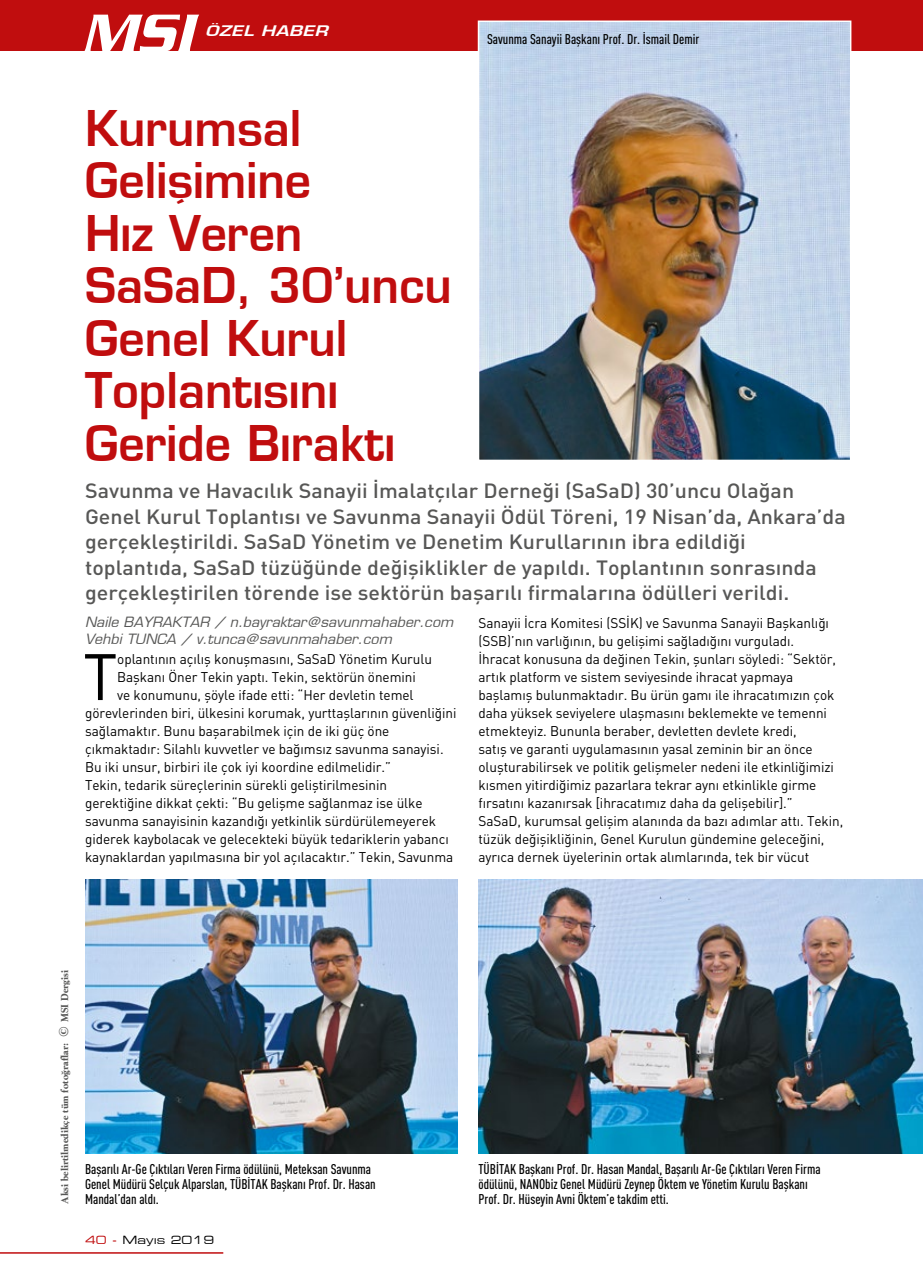
<style>
.page{position:relative;width:923px;height:1276px;background:#fff}
.page>*{position:absolute;margin:0;border:0;box-sizing:border-box;transform-origin:0 0}
.t1{font:64.5px "DIN";color:#000}
.t2{font:italic 500 57.45px "Serpentine";color:#fff}
.t3{font:48px/52.5px "Eurostile Demi";color:#c00d0e;scale:.96 1}
.t4{font:500 20.4px/25.5px "DIN";color:#575756;scale:1.05 1}
.t5{font:italic 14.25px "Eurostile Demi";letter-spacing:.02em;color:#fff;scale:1.3 1}
.t6{font:13.95px/18px "DIN";letter-spacing:-.005em;color:#000}
.t7{font:500 condensed 13.95px/15px "DIN";color:#000}
.t8{font:italic 13.8px/16.5px "Eurostile";color:#575756}
.t9{font:11.25px "Eurostile Extended Two";color:#000}
.t10{font:700 10.5px "Goudy";color:#575756}
.s1{font-size:13.5px}
.s2{color:#c00d0e}
</style>
<div class="page">
<div style="left:0;top:0;width:923px;height:51px;background:#c00d0e"></div>
<hr style="left:0;top:1252px;width:223px;height:1px;background:#c00d0e">
<img style="left:481px;top:24px;width:367px;height:434px">
<div style="left:478px;top:21px;width:373px;height:440px;border:2px solid #fff"></div>
<img style="left:85px;top:879px;width:372px;height:274px">
<img style="left:478px;top:879px;width:445px;height:274px">
<h2 class="t2" style="left:82px;top:-1px;width:113px">MSI</h2>
<p class="t5" style="left:205px;top:22px;width:96px">ÖZEL HABER</p>
<p class="t7" style="left:487px;top:31px;width:214px">Savunma Sanayii Başkanı Prof. Dr. İsmail Demir</p>
<h3 class="t3" style="left:85px;top:101px;width:384px">Kurumsal<br>Gelişimine<br>Hız Veren<br>SaSaD, 30’uncu<br>Genel Kurul<br>Toplantısını<br>Geride Bıraktı</h3>
<p class="t4" style="left:85px;top:477px;width:726px">Savunma ve Havacılık Sanayii İmalatçılar Derneği (SaSaD) 30’uncu Olağan Genel Kurul Toplantısı ve Savunma Sanayii Ödül Töreni, 19 Nisan’da, Ankara’da gerçekleştirildi. SaSaD Yönetim ve Denetim Kurullarının ibra edildiği toplantıda, SaSaD tüzüğünde değişiklikler de yapıldı. Toplantının sonrasında gerçekleştirilen törende ise sektörün başarılı firmalarına ödülleri verildi.</p>
<p class="t8" style="left:85px;top:614px;width:370px">Naile BAYRAKTAR / n.bayraktar@savunmahaber.com<br>Vehbi TUNCA / v.tunca@savunmahaber.com</p>
<p class="t6" style="left:478px;top:614px;width:366px">Sanayii İcra Komitesi (SSİK) ve Savunma Sanayii Başkanlığı (SSB)’nın varlığının, bu gelişimi sağladığını vurguladı.<br>İhracat konusuna da değinen Tekin, şunları söyledi: “Sektör, artık platform ve sistem seviyesinde ihracat yapmaya başlamış bulunmaktadır. Bu ürün gamı ile ihracatımızın çok daha yüksek seviyelere ulaşmasını beklemekte ve temenni etmekteyiz. Bununla beraber, devletten devlete kredi,<br>satış ve garanti uygulamasının yasal zeminin bir an önce oluşturabilirsek ve politik gelişmeler nedeni ile etkinliğimizi kısmen yitirdiğimiz pazarlara tekrar aynı etkinlikle girme fırsatını kazanırsak [ihracatımız daha da gelişebilir].”<br>SaSaD, kurumsal gelişim alanında da bazı adımlar attı. Tekin, tüzük değişikliğinin, Genel Kurulun gündemine geleceğini, ayrıca dernek üyelerinin ortak alımlarında, tek bir vücut</p>
<h1 class="t1" style="left:83px;top:636px;width:36px">T</h1>
<p class="t6" style="left:117px;top:650px;width:316px">oplantının açılış konuşmasını, SaSaD Yönetim Kurulu</p>
<p class="t6" style="left:117px;top:668px;width:300px">Başkanı Öner Tekin yaptı. Tekin, sektörün önemini</p>
<p class="t6" style="left:117px;top:686px;width:298px">ve konumunu, şöyle ifade etti: “Her devletin temel</p>
<p class="t6" style="left:85px;top:704px;width:373px">görevlerinden biri, ülkesini korumak, yurttaşlarının güvenliğini</p>
<p class="t6" style="left:85px;top:721px;width:306px">sağlamaktır. Bunu başarabilmek için de iki güç öne</p>
<p class="t6" style="left:85px;top:739px;width:360px">çıkmaktadır: Silahlı kuvvetler ve bağımsız savunma sanayisi.</p>
<p class="t6" style="left:85px;top:757px;width:307px">Bu iki unsur, birbiri ile çok iyi koordine edilmelidir.”</p>
<p class="t6" style="left:85px;top:775px;width:303px">Tekin, tedarik süreçlerinin sürekli geliştirilmesinin</p>
<p class="t6" style="left:85px;top:793px;width:339px">gerektiğine dikkat çekti: “Bu gelişme sağlanmaz ise ülke</p>
<p class="t6" style="left:85px;top:811px;width:352px">savunma sanayisinin kazandığı yetkinlik sürdürülemeyerek</p>
<p class="t6" style="left:85px;top:829px;width:365px">giderek kaybolacak ve gelecekteki büyük tedariklerin yabancı</p>
<p class="t6" style="left:85px;top:847px;width:370px">kaynaklardan yapılmasına bir yol açılacaktır.” Tekin, Savunma</p>
<p class="t10" style="left:59px;top:1203px;width:235px;rotate:-90deg">Aksi belirtilmedikçe tüm fotoğraflar: <span class="s1">©</span> MSI Dergisi</p>
<p class="t7" style="left:85px;top:1161px;width:292px">Başarılı Ar-Ge Çıktıları Veren Firma ödülünü, Meteksan Savunma<br>Genel Müdürü Selçuk Alparslan, TÜBİTAK Başkanı Prof. Dr. Hasan<br>Mandal’dan aldı.</p>
<p class="t7" style="left:478px;top:1161px;width:343px">TÜBİTAK Başkanı Prof. Dr. Hasan Mandal, Başarılı Ar-Ge Çıktıları Veren Firma ödülünü, NANObiz Genel Müdürü Zeynep Öktem ve Yönetim Kurulu Başkanı<br>Prof. Dr. Hüseyin Avni Öktem’e takdim etti.</p>
<p class="t9" style="left:85px;top:1232px;width:131px"><span class="s2">40 -</span> Mayıs 2019</p>
</div>
